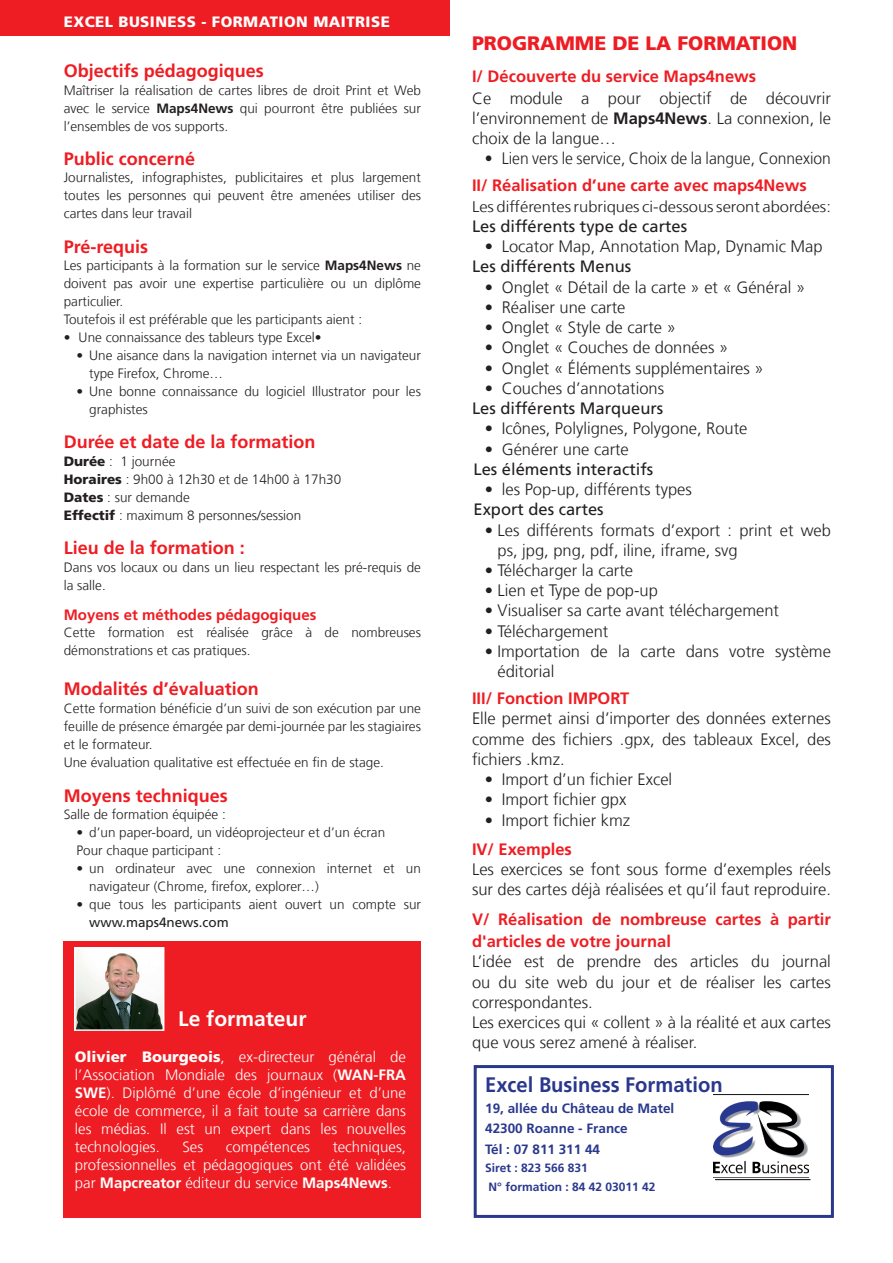
<style>
.page{position:relative;width:893px;height:1263px;background:#fff}
.page>*{position:absolute;margin:0;border:0;box-sizing:border-box;transform-origin:0 0}
.t1{font:700 21px "Frutiger LT Com";color:#29388d;scale:.96 1}
.t2{font:700 21px "Frutiger LT Com";color:#fff}
.t3{font:900 19.5px "Frutiger LT Com";color:#ee1d23}
.t4{font:700 18px "Frutiger LT Com";color:#ee1d23}
.t5{font:300 16.5px/20.2px "Frutiger LT Com";color:#231f20}
.t6{font:700 16.5px/22.5px "Frutiger LT Com";color:#ee1d23}
.t7{font:16.5px "Frutiger LT Com";color:#231f20}
.t8{font:300 16.5px "Frutiger LT Com";color:#231f20;scale:.95 1}
.t9{font:300 15.3px "Frutiger LT Com";color:#231f20;scale:1.08 1}
.t10{font:300 15px/18px "Frutiger LT Com";color:#fff;text-align:justify}
.t11{font:900 15px "Frutiger LT Com";letter-spacing:.03em;color:#fff}
.t12{font:700 15px "Frutiger LT Com";color:#ee1d23}
.t13{font:300 13.5px/18px "Frutiger LT Com";color:#231f20}
.t14{font:700 13.5px/20.4px "Frutiger LT Com";color:#29388d}
.t15{font:13.5px "Frutiger LT Com";color:#231f20}
.t16{font:700 12px/18.6px "Frutiger LT Com";color:#29388d}
.s1{font-weight:700}
.s2{font-weight:900}
</style>
<div class="page">
<div style="left:0;top:0;width:449px;height:35px;background:#ee1d23"></div>
<div style="left:64px;top:942px;width:357px;height:276px;background:#ee1d23"></div>
<img style="left:77px;top:950px;width:84px;height:78px">
<div style="left:74px;top:947px;width:90px;height:84px;border:2px solid #fff"></div>
<div style="left:474px;top:1065px;width:360px;height:153px;border:3px solid #29388d"></div>
<img style="left:713px;top:1094px;width:95px;height:80px">
<hr style="left:715px;top:1180px;width:95px;height:1px;background:#a8a9ad">
<hr style="left:715px;top:1179px;width:95px;height:1px;background:#231f20">
<p class="t11" style="left:64px;top:13px;width:328px">EXCEL BUSINESS - FORMATION MAITRISE</p>
<h3 class="t4" style="left:64px;top:60px;width:202px">Objectifs pédagogiques</h3>
<p class="t13" style="left:64px;top:81px;width:359px;text-align:justify">Maîtriser la réalisation de cartes libres de droit Print et Web avec le service <span class="s1">Maps4News</span> qui pourront être publiées sur l’ensembles de vos supports.</p>
<h3 class="t4" style="left:64px;top:148px;width:133px">Public concerné</h3>
<p class="t13" style="left:64px;top:169px;width:359px;text-align:justify">Journalistes, infographistes, publicitaires et plus largement toutes les personnes qui peuvent être amenées utiliser des cartes dans leur travail</p>
<h3 class="t4" style="left:64px;top:236px;width:86px">Pré-requis</h3>
<p class="t13" style="left:64px;top:256px;width:359px">Les participants à la formation sur le service <span class="s1">Maps4News</span> ne doivent pas avoir une expertise particulière ou un diplôme particulier.<br>Toutefois il est préférable que les participants aient :</p>
<p class="t13" style="left:64px;top:328px;width:259px">• Une connaissance des tableurs type Excel•</p>
<p class="t13" style="left:89px;top:346px;width:333px;text-indent:-13px">• Une aisance dans la navigation internet via un navigateur type Firefox, Chrome…</p>
<p class="t13" style="left:89px;top:382px;width:333px;text-indent:-13px">• Une bonne connaissance du logiciel Illustrator pour les graphistes</p>
<h3 class="t4" style="left:64px;top:432px;width:253px">Durée et date de la formation</h3>
<p class="t13" style="left:64px;top:452px;width:279px"><span class="s2">Durée</span> : 1 journée<br><span class="s2">Horaires</span> : 9h00 à 12h30 et de 14h00 à 17h30<br><span class="s2">Dates</span> : sur demande<br><span class="s2">Effectif</span> : maximum 8 personnes/session</p>
<h3 class="t4" style="left:64px;top:537px;width:183px">Lieu de la formation :</h3>
<p class="t13" style="left:64px;top:558px;width:359px">Dans vos locaux ou dans un lieu respectant les pré-requis de la salle.</p>
<p class="t12" style="left:64px;top:606px;width:254px">Moyens et méthodes pédagogiques</p>
<p class="t13" style="left:64px;top:623px;width:359px">Cette formation est réalisée grâce à de nombreuses démonstrations et cas pratiques.</p>
<h3 class="t4" style="left:64px;top:678px;width:197px">Modalités d’évaluation</h3>
<p class="t13" style="left:64px;top:700px;width:359px">Cette formation bénéficie d’un suivi de son exécution par une feuille de présence émargée par demi-journée par les stagiaires et le formateur.<br>Une évaluation qualitative est effectuée en fin de stage.</p>
<h3 class="t4" style="left:64px;top:785px;width:165px">Moyens techniques</h3>
<p class="t13" style="left:64px;top:805px;width:164px">Salle de formation équipée :</p>
<p class="t13" style="left:77px;top:823px;width:310px">• d’un paper-board, un vidéoprojecteur et d’un écran<br>Pour chaque participant :</p>
<p class="t13" style="left:89px;top:859px;width:333px;text-indent:-13px">• un ordinateur avec une connexion internet et un navigateur (Chrome, firefox, explorer…)</p>
<p class="t13" style="left:77px;top:895px;width:346px">• que tous les participants aient ouvert un compte sur</p>
<p class="t15" style="left:89px;top:914px;width:141px">www.maps4news.com</p>
<h1 class="t2" style="left:178px;top:1006px;width:130px">Le formateur</h1>
<p class="t10" style="left:75px;top:1048px;width:333px"><span class="s2">Olivier Bourgeois</span>, ex-directeur général de l’Association Mondiale des journaux (<span class="s1">WAN-FRA SWE</span>). Diplômé d’une école d’ingénieur et d’une école de commerce, il a fait toute sa carrière dans les médias. Il est un expert dans les nouvelles technologies.</p>
<p class="t10" style="left:75px;top:1138px;width:333px;text-indent:258px">techniques, professionnelles et pédagogiques ont été validées par <span class="s1">Mapcreator</span> éditeur du service <span class="s1">Maps4News</span>.</p>
<p class="t10" style="left:182px;top:1138px;width:22px">Ses</p>
<p class="t10" style="left:226px;top:1138px;width:86px">compétences</p>
<h2 class="t3" style="left:472px;top:31px;width:327px">PROGRAMME DE LA FORMATION</h2>
<p class="t6" style="left:472px;top:66px;width:286px">I/ Découverte du service Maps4news</p>
<p class="t5" style="left:472px;top:88px;width:360px;text-align:justify">Ce module a pour objectif de découvrir l’environnement de <span class="s1">Maps4News</span>. La connexion, le choix de la langue…</p>
<p class="t8" style="left:485px;top:149px;width:366px">• Lien vers le service, Choix de la langue, Connexion</p>
<p class="t6" style="left:472px;top:174px;width:336px">II/ Réalisation d’une carte avec maps4News</p>
<p class="t9" style="left:472px;top:197px;width:334px">Les différentes rubriques ci-dessous seront abordées:</p>
<p class="t7" style="left:472px;top:216px;width:217px">Les différents type de cartes</p>
<p class="t5" style="left:485px;top:236px;width:339px">• Locator Map, Annotation Map, Dynamic Map</p>
<p class="t7" style="left:472px;top:257px;width:161px">Les différents Menus</p>
<p class="t5" style="left:485px;top:277px;width:322px">• Onglet « Détail de la carte » et « Général »</p>
<p class="t5" style="left:485px;top:297px;width:142px">• Réaliser une carte</p>
<p class="t5" style="left:485px;top:317px;width:193px">• Onglet « Style de carte »</p>
<p class="t5" style="left:485px;top:338px;width:245px">• Onglet « Couches de données »</p>
<p class="t5" style="left:485px;top:358px;width:280px">• Onglet « Éléments supplémentaires »</p>
<p class="t5" style="left:485px;top:378px;width:181px">• Couches d’annotations</p>
<p class="t7" style="left:472px;top:399px;width:193px">Les différents Marqueurs</p>
<p class="t5" style="left:485px;top:418px;width:264px">• Icônes, Polylignes, Polygone, Route</p>
<p class="t5" style="left:485px;top:439px;width:146px">• Générer une carte</p>
<p class="t7" style="left:473px;top:459px;width:181px">Les éléments interactifs</p>
<p class="t5" style="left:485px;top:479px;width:209px">• les Pop-up, différents types</p>
<p class="t7" style="left:473px;top:500px;width:132px">Export des cartes</p>
<p class="t5" style="left:497px;top:520px;width:335px;text-indent:-13px">• Les différents formats d’export : print et web ps, jpg, png, pdf, iline, iframe, svg</p>
<p class="t5" style="left:485px;top:560px;width:150px">• Télécharger la carte</p>
<p class="t5" style="left:485px;top:580px;width:175px">• Lien et Type de pop-up</p>
<p class="t5" style="left:485px;top:601px;width:296px">• Visualiser sa carte avant téléchargement</p>
<p class="t5" style="left:485px;top:621px;width:125px">• Téléchargement</p>
<p class="t5" style="left:497px;top:641px;width:335px;text-indent:-13px">• Importation de la carte dans votre système éditorial</p>
<p class="t6" style="left:472px;top:687px;width:159px">III/ Fonction IMPORT</p>
<p class="t5" style="left:472px;top:709px;width:360px;text-align:justify">Elle permet ainsi d’importer des données externes comme des fichiers .gpx, des tableaux Excel, des fichiers .kmz.</p>
<p class="t5" style="left:485px;top:769px;width:189px">• Import d’un fichier Excel</p>
<p class="t5" style="left:485px;top:790px;width:143px">• Import fichier gpx</p>
<p class="t5" style="left:485px;top:810px;width:147px">• Import fichier kmz</p>
<p class="t6" style="left:472px;top:838px;width:101px">IV/ Exemples</p>
<p class="t5" style="left:472px;top:859px;width:360px">Les exercices se font sous forme d’exemples réels sur des cartes déjà réalisées et qu’il faut reproduire.</p>
<p class="t6" style="left:472px;top:908px;width:360px">V/ Réalisation de nombreuse cartes à partir d'articles de votre journal</p>
<p class="t5" style="left:472px;top:952px;width:360px">L’idée est de prendre des articles du journal ou du site web du jour et de réaliser les cartes correspondantes.<br>Les exercices qui « collent » à la réalité et aux cartes que vous serez amené à réaliser.</p>
<h1 class="t1" style="left:485px;top:1073px;width:249px">Excel Business Formation</h1>
<p class="t14" style="left:485px;top:1098px;width:191px">19, allée du Château de Matel<br>42300 Roanne - France<br>Tél : 07 811 311 44</p>
<p class="t16" style="left:485px;top:1159px;width:172px">Siret : 823 566 831<br>N° formation : 84 42 03011 42</p>
</div>
